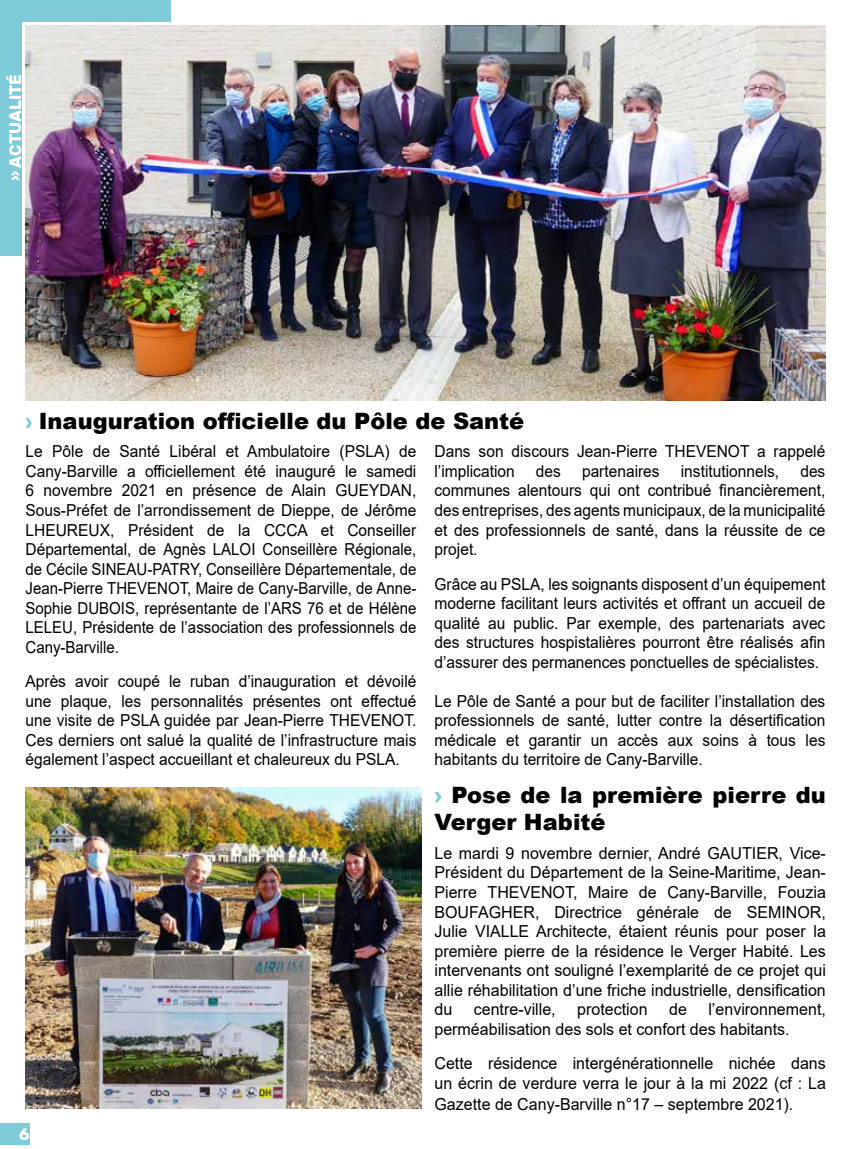
<style>
.page{position:relative;width:851px;height:1149px;background:#fff}
.page>*{position:absolute;margin:0;border:0;box-sizing:border-box;transform-origin:0 0}
.t1{font:900 22.5px/27px "Arial";color:#000}
.t2{font:16.5px/19.5px "Arial";color:#000;text-align:justify;scale:.94 1}
.t3{font:16.5px/19.5px "Arial";color:#000}
.t4{font:700 16.5px "Rubik";color:#fff}
.s1{color:#7ecbd9}
</style>
<div class="page">
<div style="left:0;top:0;width:170px;height:21px;background:#7dcad9"></div>
<div style="left:0;top:0;width:21px;height:255px;background:#7dcad9"></div>
<div style="left:0;top:1123px;width:30px;height:21px;background:#7dcad9"></div>
<img style="left:26px;top:26px;width:799px;height:374px">
<img style="left:26px;top:787px;width:395px;height:321px">
<p class="t4" style="left:6px;top:181px;width:109px;rotate:-90deg">» ACTUALITÉ</p>
<h1 class="t1" style="left:26px;top:406px;width:500px"><span class="s1">›</span> Inauguration officielle du Pôle de Santé</h1>
<p class="t2" style="left:26px;top:441px;width:417px">Le Pôle de Santé Libéral et Ambulatoire (PSLA) de Cany-Barville a officiellement été inauguré le samedi 6 novembre 2021 en présence de Alain GUEYDAN, Sous-Préfet de l’arrondissement de Dieppe, de Jérôme LHEUREUX, Président de la CCCA et Conseiller Départemental, de Agnès LALOI Conseillère Régionale, de Cécile SINEAU-PATRY, Conseillère Départementale, de Jean-Pierre THEVENOT, Maire de Cany-Barville, de Anne-Sophie DUBOIS, représentante de l’ARS 76 et de Hélène LELEU, Présidente de l’association des professionnels de Cany-Barville.</p>
<p class="t2" style="left:26px;top:671px;width:417px">Après avoir coupé le ruban d’inauguration et dévoilé une plaque, les personnalités présentes ont effectué une visite de PSLA guidée par Jean-Pierre THEVENOT.<br>Ces derniers ont salué la qualité de l’infrastructure mais également l’aspect accueillant et chaleureux du PSLA.</p>
<p class="t2" style="left:434px;top:441px;width:417px">Dans son discours Jean-Pierre THEVENOT a rappelé l’implication</p>
<p class="t2" style="left:434px;top:461px;width:417px;text-indent:366px">des communes alentours qui ont contribué financièrement, des entreprises, des agents municipaux, de la municipalité et des professionnels de santé, dans la réussite de ce projet.</p>
<p class="t2" style="left:434px;top:573px;width:417px">Grâce au PSLA, les soignants disposent d’un équipement moderne facilitant leurs activités et offrant un accueil de qualité au public. Par exemple, des partenariats avec des structures hospistalières pourront être réalisés afin d’assurer des permanences ponctuelles de spécialistes.</p>
<p class="t2" style="left:434px;top:690px;width:417px">Le Pôle de Santé a pour but de faciliter l’installation des professionnels de santé, lutter contre la désertification médicale et garantir un accès aux soins à tous les habitants du territoire de Cany-Barville.</p>
<h1 class="t1" style="left:434px;top:780px;width:393px"><span class="s1">›</span> Pose de la première pierre du<br>Verger Habité</h1>
<p class="t3" style="left:434px;top:843px;width:393px;text-align:justify">Le mardi 9 novembre dernier, André GAUTIER, Vice-Président du Département de la Seine-Maritime, Jean-Pierre THEVENOT, Maire de Cany-Barville, Fouzia BOUFAGHER, Directrice générale de SEMINOR, Julie VIALLE Architecte, étaient réunis pour poser la première pierre de la résidence le Verger Habité. Les intervenants ont souligné l’exemplarité de ce projet qui allie réhabilitation d’une friche industrielle, densification du</p>
<p class="t2" style="left:535px;top:461px;width:28px">des</p>
<p class="t2" style="left:582px;top:461px;width:84px">partenaires</p>
<p class="t2" style="left:680px;top:461px;width:106px">institutionnels,</p>
<p class="t3" style="left:434px;top:999px;width:393px;text-indent:274px">l’environnement, perméabilisation des sols et confort des habitants.</p>
<p class="t3" style="left:434px;top:1053px;width:393px">Cette résidence intergénérationnelle nichée dans un écrin de verdure verra le jour à la mi 2022 (cf : La</p>
<p class="t3" style="left:434px;top:1094px;width:360px">Gazette de Cany-Barville n°17 – septembre 2021).</p>
<p class="t3" style="left:474px;top:999px;width:83px">centre-ville,</p>
<p class="t3" style="left:577px;top:999px;width:72px">protection</p>
<p class="t3" style="left:669px;top:999px;width:19px">de</p>
<p class="t4" style="left:19px;top:1124px;width:12px">6</p>
</div>
